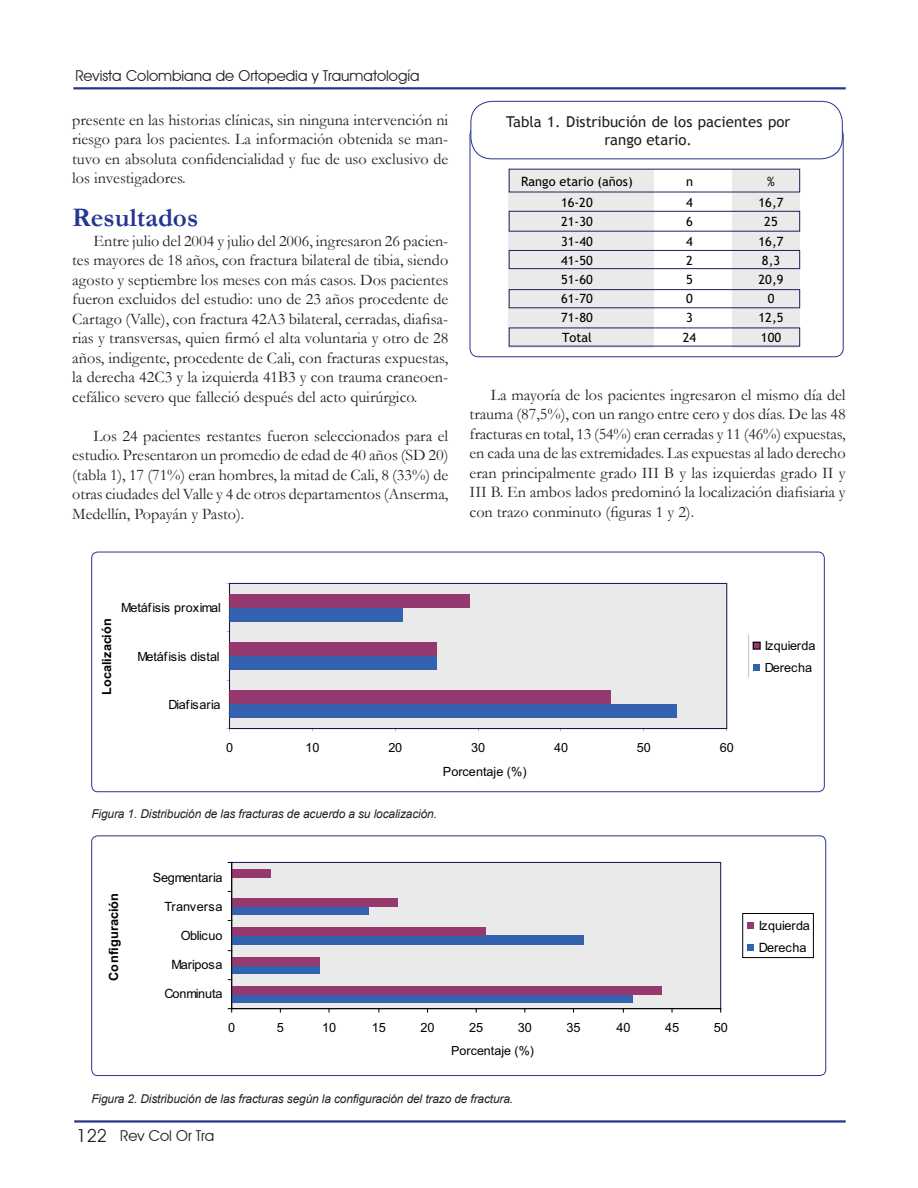
<style>
.page{position:relative;width:918px;height:1188px;background:#fff}
.page>*{position:absolute;margin:0;border:0;box-sizing:border-box;transform-origin:0 0}
.SUBTÍTULO{font:700 27px "Garamond";color:#26358f}
.TEXTO_CORRIDO{font:16.2px/19.5px "Garamond";color:#231f20;text-align:justify}
.t1{font:15px "Avant Garde IT Cby BT";color:#231f20}
.ABSTRACT{font:15px/18px "Trebuchet MS";color:#231f20;text-align:center}
.t2{font:12.75px "Trebuchet MS";color:#000}
.t3{font:12.75px/22px "Arial";letter-spacing:-.01em;color:#000}
.t4{font:700 12.75px "Arial";letter-spacing:.015em;color:#000}
.t5{font:12.75px "Arial";letter-spacing:.01em;color:#000}
.t6{font:12.6px/21.9px "Arial";letter-spacing:-.01em;color:#000}
.t7{font:700 12.6px "Arial";letter-spacing:-.005em;color:#000}
.t8{font:12.45px "Arial";color:#000}
.PIEDEFOTO{font:italic 12.15px "Arial";letter-spacing:-.01em;color:#231f20}
.s1{font-size:18px}
</style>
<div class="page">
<hr style="left:74px;top:1120px;width:772px;height:3px;background:#26358f">
<hr style="left:73px;top:87px;width:773px;height:2px;background:#26358f">
<div style="left:229px;top:583px;width:498px;height:146px;background:#e9eae9"></div>
<div style="left:229px;top:704px;width:448px;height:14px;background:#3363af"></div>
<div style="left:229px;top:656px;width:208px;height:14px;background:#3363af"></div>
<div style="left:229px;top:608px;width:174px;height:13px;background:#3363af"></div>
<div style="left:229px;top:691px;width:381px;height:13px;background:#96396f"></div>
<div style="left:229px;top:642px;width:208px;height:14px;background:#96396f"></div>
<div style="left:229px;top:594px;width:241px;height:14px;background:#96396f"></div>
<svg style="left:752px;top:641px;width:9px;height:9px"></svg>
<div style="left:753px;top:664px;width:7px;height:7px;background:#3363af"></div>
<div style="left:91px;top:552px;width:734px;height:240px;border:1px solid #26358f;border-radius:6px"></div>
<div style="left:231px;top:862px;width:490px;height:147px;background:#e9eae9;border:1px solid #211f60"></div>
<div style="left:232px;top:995px;width:401px;height:8px;background:#3363af"></div>
<div style="left:232px;top:966px;width:88px;height:8px;background:#3363af"></div>
<div style="left:232px;top:936px;width:352px;height:9px;background:#3363af"></div>
<div style="left:232px;top:907px;width:136px;height:8px;background:#3363af"></div>
<div style="left:232px;top:987px;width:430px;height:8px;background:#96396f"></div>
<div style="left:232px;top:958px;width:88px;height:8px;background:#96396f"></div>
<div style="left:232px;top:927px;width:253px;height:9px;background:#96396f"></div>
<div style="left:232px;top:898px;width:165px;height:9px;background:#96396f"></div>
<div style="left:232px;top:869px;width:39px;height:9px;background:#96396f"></div>
<hr style="left:232px;top:1008px;width:489px;height:1px;background:#000">
<hr style="left:231px;top:862px;width:1px;height:147px;background:#000">
<div style="left:743px;top:914px;width:70px;height:44px;background:#fff;border:1px solid #000"></div>
<div style="left:747px;top:922px;width:7px;height:7px;background:#96396f"></div>
<div style="left:747px;top:944px;width:7px;height:7px;background:#3363af"></div>
<div style="left:91px;top:836px;width:735px;height:240px;border:1px solid #26358f;border-radius:6px"></div>
<div style="left:471px;top:101px;width:372px;height:58px;border:1px solid #26358f;border-radius:21px"></div>
<div style="left:509px;top:169px;width:145px;height:179px;background:#e9eae9"></div>
<div style="left:732px;top:169px;width:68px;height:179px;background:#e9eae9"></div>
<div style="left:509px;top:211px;width:291px;height:20px;border:1px solid #211f60"></div>
<svg style="left:509px;top:250px;width:291px;height:96px"></svg>
<p class="t1" style="left:75px;top:66px;width:346px">Revista Colombiana de Ortopedia y Traumatología</p>
<p class="TEXTO_CORRIDO" style="left:72px;top:110px;width:378px">presente en las historias clínicas, sin ninguna intervención ni riesgo para los pacientes. La información obtenida se man&shy;tuvo en absoluta confidencialidad y fue de uso exclusivo de los investigadores.</p>
<p class="SUBTÍTULO" style="left:72px;top:199px;width:128px">Resultados</p>
<p class="TEXTO_CORRIDO" style="left:72px;top:230px;width:378px;text-indent:21px">Entre julio del 2004 y julio del 2006, ingresaron 26 pacien&shy;tes mayores de 18 años, con fractura bilateral de tibia, siendo agosto y septiembre los meses con más casos. Dos pacientes fueron excluidos del estudio: uno de 23 años procedente de Cartago (Valle), con fractura 42A3 bilateral, cerradas, diafisa&shy;rias y transversas, quien firmó el alta voluntaria y otro de 28 años, indigente, procedente de Cali, con fracturas expuestas, la derecha 42C3 y la izquierda 41B3 y con trauma craneoen&shy;cefálico severo que falleció después del acto quirúrgico.</p>
<p class="TEXTO_CORRIDO" style="left:72px;top:425px;width:378px;text-indent:21px">Los 24 pacientes restantes fueron seleccionados para el estudio. Presentaron un promedio de edad de 40 años (SD 20) (tabla 1), 17 (71%) eran hombres, la mitad de Cali, 8 (33%) de otras ciudades del Valle y 4 de otros departamentos (Anserma, Medellín, Popayán y Pasto).</p>
<p class="ABSTRACT" style="left:506px;top:113px;width:285px">Tabla 1. Distribución de los pacientes por rango etario.</p>
<p class="t2" style="left:521px;top:174px;width:113px">Rango etario (años)</p>
<p class="t2" style="left:686px;top:174px;width:8px">n</p>
<p class="t2" style="left:767px;top:174px;width:9px">%</p>
<p class="t2" style="left:561px;top:195px;width:33px">16-20</p>
<p class="t2" style="left:686px;top:195px;width:8px">4</p>
<p class="t2" style="left:759px;top:195px;width:26px">16,7</p>
<p class="t2" style="left:561px;top:214px;width:33px">21-30</p>
<p class="t2" style="left:686px;top:214px;width:8px">6</p>
<p class="t2" style="left:764px;top:214px;width:15px">25</p>
<p class="t2" style="left:561px;top:234px;width:33px">31-40</p>
<p class="t2" style="left:686px;top:234px;width:8px">4</p>
<p class="t2" style="left:759px;top:234px;width:26px">16,7</p>
<p class="t2" style="left:561px;top:253px;width:33px">41-50</p>
<p class="t2" style="left:686px;top:253px;width:8px">2</p>
<p class="t2" style="left:762px;top:253px;width:20px">8,3</p>
<p class="t2" style="left:561px;top:272px;width:33px">51-60</p>
<p class="t2" style="left:686px;top:272px;width:8px">5</p>
<p class="t2" style="left:759px;top:272px;width:26px">20,9</p>
<p class="t2" style="left:561px;top:291px;width:33px">61-70</p>
<p class="t2" style="left:686px;top:291px;width:8px">0</p>
<p class="t2" style="left:768px;top:291px;width:8px">0</p>
<p class="t2" style="left:561px;top:310px;width:33px">71-80</p>
<p class="t2" style="left:686px;top:310px;width:8px">3</p>
<p class="t2" style="left:759px;top:310px;width:26px">12,5</p>
<p class="t2" style="left:562px;top:330px;width:31px">Total</p>
<p class="t2" style="left:683px;top:330px;width:15px">24</p>
<p class="t2" style="left:761px;top:330px;width:22px">100</p>
<p class="TEXTO_CORRIDO" style="left:470px;top:384px;width:378px;text-indent:21px">La mayoría de los pacientes ingresaron el mismo día del trauma (87,5%), con un rango entre cero y dos días. De las 48 fracturas en total, 13 (54%) eran cerradas y 11 (46%) expuestas, en cada una de las extremidades. Las expuestas al lado derecho eran principalmente grado III B y las izquierdas grado II y III B. En ambos lados predominó la localización diafisiaria y con trazo conminuto (figuras 1 y 2).</p>
<p class="t7" style="left:98px;top:695px;width:78px;rotate:-90deg">Localización</p>
<p class="t6" style="left:121px;top:597px;width:101px">Metáfisis proximal</p>
<p class="t6" style="left:137px;top:645px;width:84px">Metáfisis distal</p>
<p class="t6" style="left:168px;top:694px;width:53px">Diafisaria</p>
<p class="t6" style="left:765px;top:635px;width:52px">Izquierda<br>Derecha</p>
<p class="t6" style="left:226px;top:736px;width:9px">0</p>
<p class="t6" style="left:305px;top:736px;width:15px">10</p>
<p class="t6" style="left:388px;top:736px;width:15px">20</p>
<p class="t6" style="left:471px;top:736px;width:15px">30</p>
<p class="t6" style="left:554px;top:736px;width:15px">40</p>
<p class="t6" style="left:637px;top:736px;width:15px">50</p>
<p class="t6" style="left:720px;top:736px;width:15px">60</p>
<p class="t6" style="left:443px;top:761px;width:85px">Porcentaje (%)</p>
<p class="PIEDEFOTO" style="left:91px;top:806px;width:347px">Figura 1. Distribución de las fracturas de acuerdo a su localización.</p>
<p class="t4" style="left:105px;top:981px;width:89px;rotate:-90deg">Configuración</p>
<p class="t3" style="left:153px;top:867px;width:71px">Segmentaria</p>
<p class="t5" style="left:164px;top:898px;width:60px">Tranversa</p>
<p class="t3" style="left:181px;top:925px;width:43px">Oblicuo</p>
<p class="t3" style="left:171px;top:954px;width:53px">Mariposa</p>
<p class="t3" style="left:165px;top:983px;width:60px">Conminuta</p>
<p class="t3" style="left:228px;top:1017px;width:9px">0</p>
<p class="t3" style="left:277px;top:1017px;width:9px">5</p>
<p class="t3" style="left:322px;top:1017px;width:16px">10</p>
<p class="t3" style="left:372px;top:1017px;width:16px">15</p>
<p class="t3" style="left:421px;top:1017px;width:16px">20</p>
<p class="t3" style="left:469px;top:1017px;width:16px">25</p>
<p class="t3" style="left:518px;top:1017px;width:16px">30</p>
<p class="t3" style="left:567px;top:1017px;width:16px">35</p>
<p class="t3" style="left:616px;top:1017px;width:16px">40</p>
<p class="t3" style="left:665px;top:1017px;width:16px">45</p>
<p class="t3" style="left:714px;top:1017px;width:16px">50</p>
<p class="t8" style="left:451px;top:1043px;width:84px">Porcentaje (%)</p>
<p class="PIEDEFOTO" style="left:91px;top:1091px;width:423px">Figura 2. Distribución de las fracturas según la configuración del trazo de fractura.</p>
<p class="t1" style="left:77px;top:1127px;width:139px"><span class="s1">122</span> Rev Col Or Tra</p>
<p class="t3" style="left:759px;top:914px;width:53px">Izquierda<br>Derecha</p>
</div>
